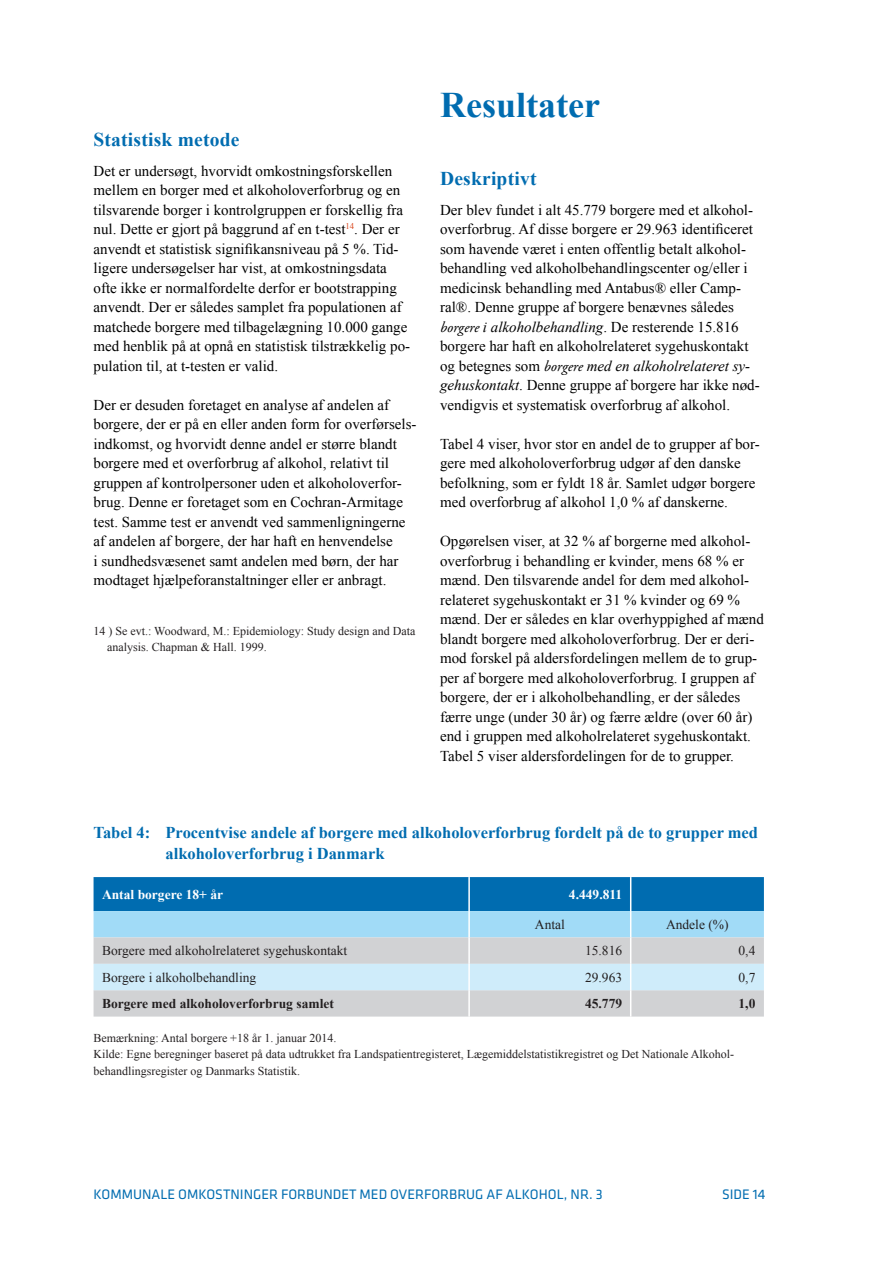
<style>
.page{position:relative;width:893px;height:1263px;background:#fff}
.page>*{position:absolute;margin:0;border:0;box-sizing:border-box;transform-origin:0 0}
.Overskrift_blå{font:700 36px "Times New Roman";color:#006cb0}
.Rubrik_2{font:700 19.5px "Times New Roman";letter-spacing:.01em;color:#006cb0}
.Figurtitel{font:700 16.5px/21px "Times New Roman";color:#006cb0}
.Brødtext{font:15px/19.5px "Times New Roman";color:#000}
.t1{font:14.25px "Klavika";color:#006cb0}
.t2{font:13.5px "Times New Roman";color:#231f20}
.t3{font:700 13.5px "Times New Roman";color:#231f20}
.t4{font:700 13.5px "Times New Roman";color:#fff}
.Fodnote{font:12px/16.5px "Times New Roman";color:#231f20}
.s1{font-family:"Adobe Garamond Pro";font-style:italic}
.s2{font-style:italic}
</style>
<div class="page">
<svg style="left:94px;top:877px;width:670px;height:139px;background:#95c0d9"></svg>
<p class="Rubrik_2" style="left:94px;top:125px;width:147px">Statistisk metode</p>
<p class="Brødtext" style="left:94px;top:161px;width:318px">Det er undersøgt, hvorvidt omkostningsforskellen mellem en borger med et alkoholoverforbrug og en tilsvarende borger i kontrolgruppen er forskellig fra nul. Dette er gjort på baggrund af en t-test<sup>14</sup>. Der er anvendt et statistisk signifikansniveau på 5 %. Tid&shy;ligere undersøgelser har vist, at omkostningsdata ofte ikke er normalfordelte derfor er bootstrapping anvendt. Der er således samplet fra populationen af matchede borgere med tilbagelægning 10.000 gange med henblik på at opnå en statistisk tilstrækkelig po&shy;pulation til, at t-testen er valid.</p>
<p class="Brødtext" style="left:94px;top:395px;width:324px">Der er desuden foretaget en analyse af andelen af borgere, der er på en eller anden form for overførsels&shy;indkomst, og hvorvidt denne andel er større blandt borgere med et overforbrug af alkohol, relativt til gruppen af kontrolpersoner uden et alkoholoverfor&shy;brug. Denne er foretaget som en Cochran-Armitage test. Samme test er anvendt ved sammenligningerne af andelen af borgere, der har haft en henvendelse<br>i sundhedsvæsenet samt andelen med børn, der har modtaget hjælpeforanstaltninger eller er anbragt.</p>
<p class="Fodnote" style="left:107px;top:622px;width:310px;text-indent:-13px">14 ) Se evt.: Woodward, M.: Epidemiology: Study design and Data analysis. Chapman &amp; Hall. 1999.</p>
<p class="Overskrift_blå" style="left:440px;top:80px;width:161px">Resultater</p>
<p class="Rubrik_2" style="left:440px;top:164px;width:98px">Deskriptivt</p>
<p class="Brødtext" style="left:440px;top:200px;width:321px">Der blev fundet i alt 45.779 borgere med et alkohol&shy;overforbrug. Af disse borgere er 29.963 identificeret som havende været i enten offentlig betalt alkohol&shy;behandling ved alkoholbehandlingscenter og/eller i medicinsk behandling med Antabus® eller Camp&shy;ral®. Denne gruppe af borgere benævnes således <span class="s1">borgere</span> <span class="s2">i alkoholbehandling</span>. De resterende 15.816 borgere har haft en alkoholrelateret sygehuskontakt og betegnes som <span class="s1">borgere</span> <span class="s2">med en alkoholrelateret sy&shy;gehuskontakt</span>. Denne gruppe af borgere har ikke nød&shy;vendigvis et systematisk overforbrug af alkohol.</p>
<p class="Brødtext" style="left:440px;top:434px;width:320px">Tabel 4 viser, hvor stor en andel de to grupper af bor&shy;gere med alkoholoverforbrug udgør af den danske befolkning, som er fyldt 18 år. Samlet udgør borgere med overforbrug af alkohol 1,0 % af danskerne.</p>
<p class="Brødtext" style="left:440px;top:531px;width:325px">Opgørelsen viser, at 32 % af borgerne med alkohol&shy;overforbrug i behandling er kvinder, mens 68 % er mænd. Den tilsvarende andel for dem med alkohol&shy;relateret sygehuskontakt er 31 % kvinder og 69 % mænd. Der er således en klar overhyppighed af mænd blandt borgere med alkoholoverforbrug. Der er deri&shy;mod forskel på aldersfordelingen mellem de to grup&shy;per af borgere med alkoholoverforbrug. I gruppen af borgere, der er i alkoholbehandling, er der således færre unge (under 30 år) og færre ældre (over 60 år) end i gruppen med alkoholrelateret sygehuskontakt.<br>Tabel 5 viser aldersfordelingen for de to grupper.</p>
<p class="Figurtitel" style="left:166px;top:822px;width:594px;text-indent:-72px">Tabel 4: Procentvise andele af borgere med alkoholoverforbrug fordelt på de to grupper med alkoholoverforbrug i Danmark</p>
<p class="t4" style="left:102px;top:885px;width:123px">Antal borgere 18+ år</p>
<p class="t4" style="left:569px;top:885px;width:55px">4.449.811</p>
<p class="t2" style="left:535px;top:915px;width:31px">Antal</p>
<p class="t2" style="left:666px;top:915px;width:64px">Andele (%)</p>
<p class="t2" style="left:102px;top:942px;width:247px">Borgere med alkoholrelateret sygehuskontakt</p>
<p class="t2" style="left:585px;top:942px;width:39px">15.816</p>
<p class="t2" style="left:738px;top:942px;width:18px">0,4</p>
<p class="t2" style="left:102px;top:968px;width:156px">Borgere i alkoholbehandling</p>
<p class="t2" style="left:585px;top:968px;width:39px">29.963</p>
<p class="t2" style="left:738px;top:968px;width:18px">0,7</p>
<p class="t3" style="left:102px;top:994px;width:233px">Borgere med alkoholoverforbrug samlet</p>
<p class="t3" style="left:585px;top:994px;width:39px">45.779</p>
<p class="t3" style="left:738px;top:994px;width:18px">1,0</p>
<p class="Fodnote" style="left:94px;top:1029px;width:244px">Bemærkning: Antal borgere +18 år 1. januar 2014.</p>
<p class="Fodnote" style="left:94px;top:1046px;width:641px">Kilde: Egne beregninger baseret på data udtrukket fra Landspatientregisteret, Lægemiddelstatistikregistret og Det Nationale Alkohol&shy;behandlingsregister og Danmarks Statistik.</p>
<p class="t1" style="left:94px;top:1187px;width:511px">KOMMUNALE OMKOSTNINGER FORBUNDET MED OVERFORBRUG AF ALKOHOL, NR. 3</p>
<p class="t1" style="left:722px;top:1187px;width:45px">SIDE 14</p>
</div>
